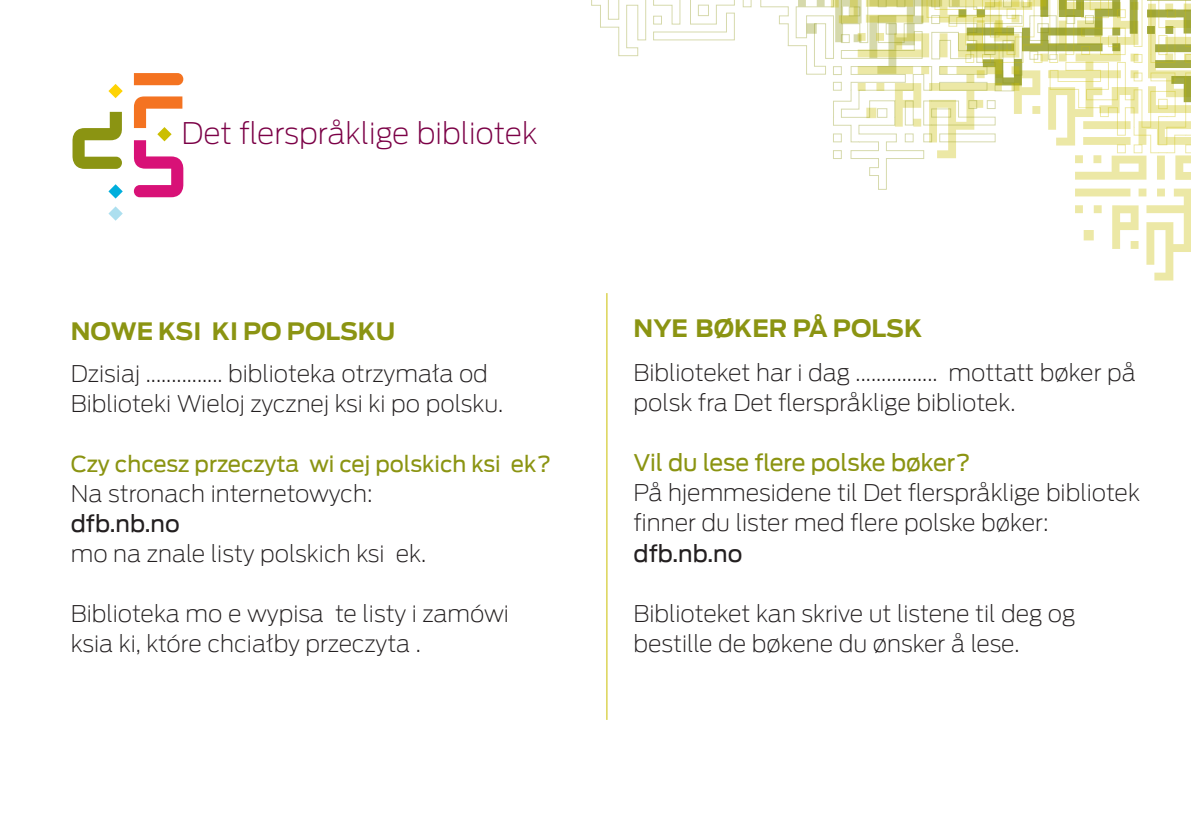
<style>
.page{position:relative;width:1191px;height:840px;background:#fff}
.page>*{position:absolute;margin:0;border:0;box-sizing:border-box;transform-origin:0 0}
.t1{font:200 29.6px "Antenna";color:#7b0046}
.Tittel_oversatt{font:700 24px "Antenna";color:#8b9412}
.tittel_norsk{font:700 24px "Antenna";color:#8b9412}
.brødtekst_norsk{font:200 23px/30px "Antenna";color:#231f20}
.brødtekst_oversatt{font:200 23px/30px "Antenna";color:#231f20}
.undertittel_norsk{font:23px "Antenna";color:#8b9412}
.brødtekst_oversatt-2{font:23px "Antenna";color:#231f20}
.brødtekst_norsk-2{font:23px "Antenna";color:#231f20}
.undertittel_oversatt{font:22px "Antenna";color:#8b9412}
</style>
<div class="page">
<svg style="left:72px;top:112px;width:50px;height:57px"></svg>
<svg style="left:134px;top:73px;width:49px;height:12px"></svg>
<svg style="left:108px;top:84px;width:15px;height:14px"></svg>
<svg style="left:133px;top:96px;width:51px;height:101px"></svg>
<svg style="left:108px;top:184px;width:15px;height:14px"></svg>
<svg style="left:108px;top:206px;width:15px;height:14px"></svg>
<svg style="left:1075px;top:158px;width:116px;height:114px"></svg>
<svg style="left:1094px;top:0;width:97px;height:153px"></svg>
<svg style="left:591px;top:0;width:503px;height:190px"></svg>
<hr style="left:606px;top:293px;width:1px;height:426px;background:#cbbe01">
<p class="t1" style="left:181px;top:115px;width:357px">Det flerspråklige bibliotek</p>
<p class="Tittel_oversatt" style="left:71px;top:316px;width:326px">NOWE KSIĄ KI PO POLSKU</p>
<p class="brødtekst_oversatt" style="left:71px;top:358px;width:434px">Dzisiaj ............... biblioteka otrzymała od<br>Biblioteki Wielojęzycznej ksi ki po polsku.</p>
<p class="undertittel_oversatt" style="left:71px;top:451px;width:482px">Czy chcesz przeczytać wi cej polskich książ ek?</p>
<p class="brødtekst_oversatt" style="left:71px;top:478px;width:303px">Na stronach internetowych:</p>
<p class="brødtekst_oversatt-2" style="left:71px;top:510px;width:110px">dfb.nb.no</p>
<p class="brødtekst_oversatt" style="left:71px;top:538px;width:357px">mo na znale listy polskich książ ek.</p>
<p class="brødtekst_oversatt" style="left:71px;top:598px;width:440px">Biblioteka mo e wypisa te listy i zamówi ksia ki, które chciałby przeczyta .</p>
<p class="tittel_norsk" style="left:633px;top:314px;width:290px">NYE BØKER PÅ POLSK</p>
<p class="brødtekst_norsk" style="left:633px;top:358px;width:504px">Biblioteket har i dag ................ mottatt bøker på polsk fra Det flerspråklige bibliotek.</p>
<p class="undertittel_norsk" style="left:633px;top:449px;width:339px">Vil du lese flere polske bøker?</p>
<p class="brødtekst_norsk" style="left:633px;top:478px;width:508px">På hjemmesidene til Det flerspråklige bibliotek finner du lister med flere polske bøker:</p>
<p class="brødtekst_norsk-2" style="left:633px;top:539px;width:110px">dfb.nb.no</p>
<p class="brødtekst_norsk" style="left:633px;top:598px;width:443px">Biblioteket kan skrive ut listene til deg og bestille de bøkene du ønsker å lese.</p>
</div>
